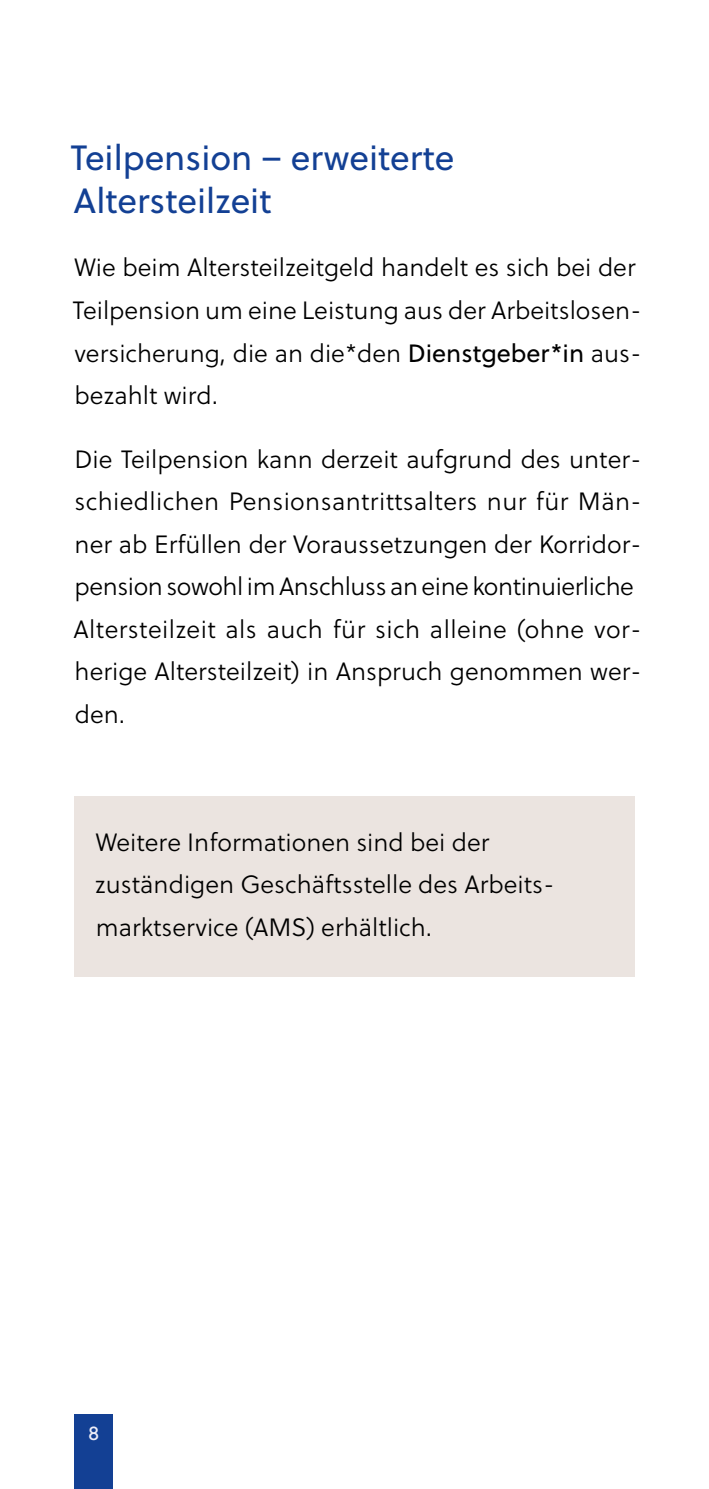
<style>
.page{position:relative;width:709px;height:1489px;background:#fff}
.page>*{position:absolute;margin:0;border:0;box-sizing:border-box;transform-origin:0 0}
.Überschriften_H2_-_Überschrift_2{font:35px/42.5px "Soleil";color:#134094}
.Texte_P_-_Fließtext{font:300 25px/42.5px "Soleil";color:#000}
.Infoboxen_P_-_Infobox_ohne_Überschirft{font:300 25px/42.5px "Soleil";color:#000}
.t1{font:20px "Soleil";color:#ededf8}
.s1{font-weight:400}
</style>
<div class="page">
<div style="left:74px;top:1414px;width:39px;height:74px;background:#134094"></div>
<div style="left:74px;top:796px;width:560px;height:181px;background:#ebe4e0"></div>
<h2 class="Überschriften_H2_-_Überschrift_2" style="left:70px;top:137px;width:385px">Teilpension – erweiterte<br>Altersteilzeit</h2>
<p class="Texte_P_-_Fließtext" style="left:73px;top:247px;width:571px">Wie beim Altersteilzeitgeld handelt es sich bei der Teilpension um eine Leistung aus der Arbeitslosen&shy;versicherung, die an die*den <span class="s1">Dienstgeber*in</span> aus&shy;bezahlt wird.</p>
<p class="Texte_P_-_Fließtext" style="left:74px;top:439px;width:570px">Die Teilpension kann derzeit aufgrund des unter&shy;schiedlichen Pensionsantrittsalters nur für Män&shy;ner ab Erfüllen der Voraussetzungen der Korridor&shy;pension sowohl im Anschluss an eine kontinuierliche Altersteilzeit als auch für sich alleine (ohne vor&shy;herige Altersteilzeit) in Anspruch genommen wer&shy;den.</p>
<p class="Infoboxen_P_-_Infobox_ohne_Überschirft" style="left:95px;top:821px;width:461px">Weitere Informationen sind bei der zuständigen Geschäftsstelle des Arbeits&shy;marktservice (AMS) erhältlich.</p>
<p class="t1" style="left:88px;top:1420px;width:13px">8</p>
</div>
